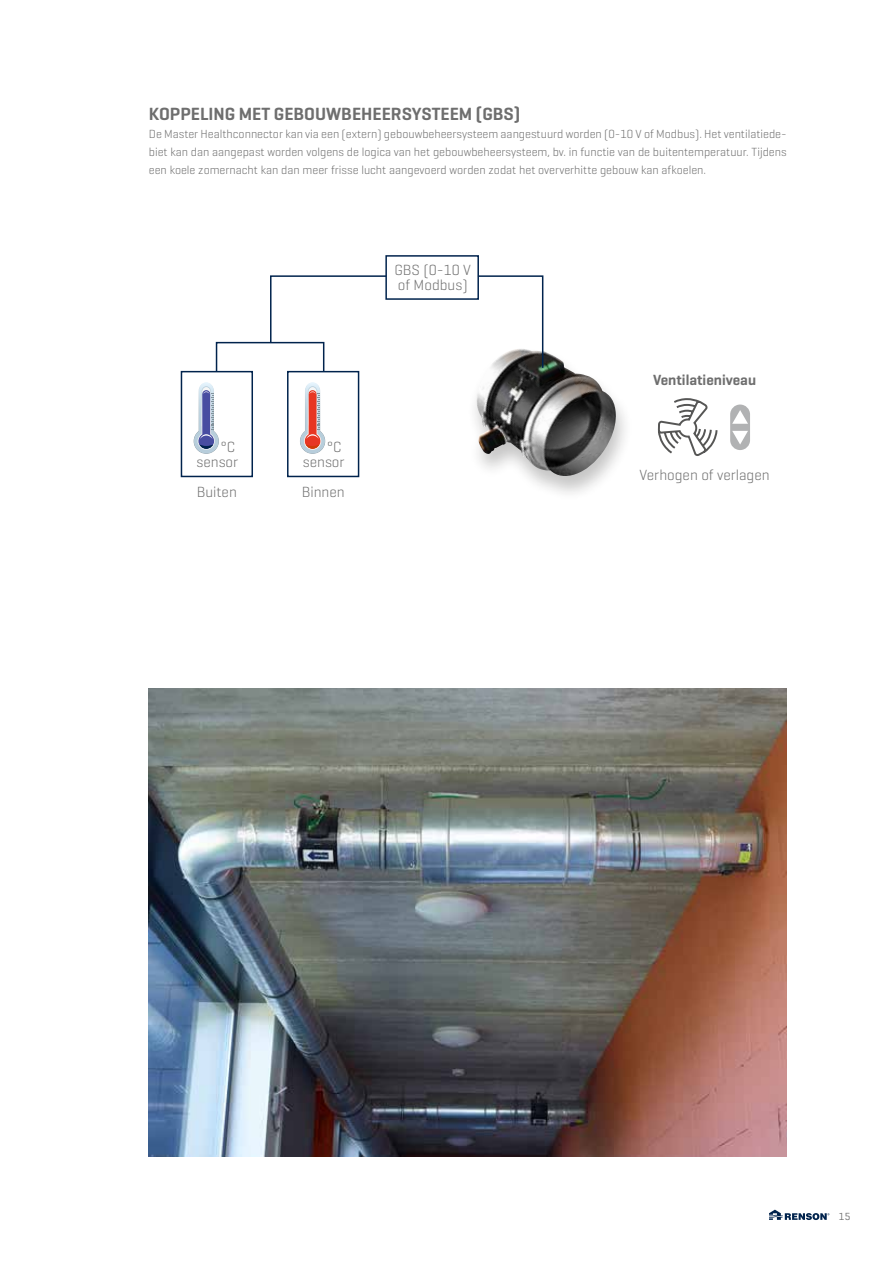
<style>
.page{position:relative;width:893px;height:1263px;background:#fff}
.page>*{position:absolute;margin:0;border:0;box-sizing:border-box;transform-origin:0 0}
.t1{font:600 18px "Geogrotesque";color:#6e6e6e}
.t2{font:300 15px/15px "Geogrotesque";color:#6e6e6e;text-align:right}
.t3{font:600 15px "Geogrotesque";color:#6e6e6e}
.t4{font:300 12px/18px "Geogrotesque";color:#6e6e6e;text-align:justify}
.t5{font:10.5px "Geogrotesque";color:#6e6e6e}
</style>
<div class="page">
<svg style="left:769px;top:1209px;width:60px;height:11px"></svg>
<div style="left:181px;top:371px;width:72px;height:106px;border:2px solid #00234d"></div>
<svg style="left:194px;top:382px;width:25px;height:72px"></svg>
<div style="left:287px;top:371px;width:72px;height:106px;border:2px solid #00234d"></div>
<svg style="left:300px;top:382px;width:25px;height:72px"></svg>
<div style="left:467px;top:347px;width:166px;height:155px;background:#181716;opacity:.25"></div>
<img style="left:471px;top:349px;width:150px;height:133px">
<div style="left:385px;top:255px;width:94px;height:45px;border:2px solid #00234d"></div>
<div style="left:730px;top:404px;width:20px;height:46px;background:#b1b2b3;border-radius:10px"></div>
<svg style="left:732px;top:410px;width:16px;height:14px"></svg>
<svg style="left:732px;top:431px;width:16px;height:13px"></svg>
<svg style="left:657px;top:398px;width:61px;height:57px"></svg>
<div style="left:216px;top:342px;width:108px;height:30px;border:2px solid #00234d"></div>
<svg style="left:269px;top:275px;width:119px;height:69px"></svg>
<svg style="left:476px;top:275px;width:68px;height:94px"></svg>
<img style="left:149px;top:689px;width:638px;height:468px">
<h1 class="t1" style="left:149px;top:102px;width:373px">KOPPELING MET GEBOUWBEHEERSYSTEEM (GBS)</h1>
<p class="t4" style="left:149px;top:124px;width:639px">De Master Healthconnector kan via een (extern) gebouwbeheersysteem aangestuurd worden (0-10 V of Modbus). Het ventilatiede&shy;biet kan dan aangepast worden volgens de logica van het gebouwbeheersysteem, bv. in functie van de buitentemperatuur. Tijdens een koele zomernacht kan dan meer frisse lucht aangevoerd worden zodat het oververhitte gebouw kan afkoelen.</p>
<p class="t2" style="left:196px;top:439px;width:43px">°C sensor</p>
<p class="t2" style="left:197px;top:484px;width:42px">Buiten</p>
<p class="t2" style="left:394px;top:262px;width:78px;text-align:left">GBS (0-10 V of Modbus)</p>
<p class="t2" style="left:303px;top:439px;width:43px">°C sensor</p>
<p class="t2" style="left:302px;top:484px;width:44px">Binnen</p>
<p class="t3" style="left:653px;top:371px;width:105px">Ventilatieniveau</p>
<p class="t2" style="left:639px;top:467px;width:132px">Verhogen of verlagen</p>
<p class="t5" style="left:839px;top:1210px;width:13px">15</p>
</div>
